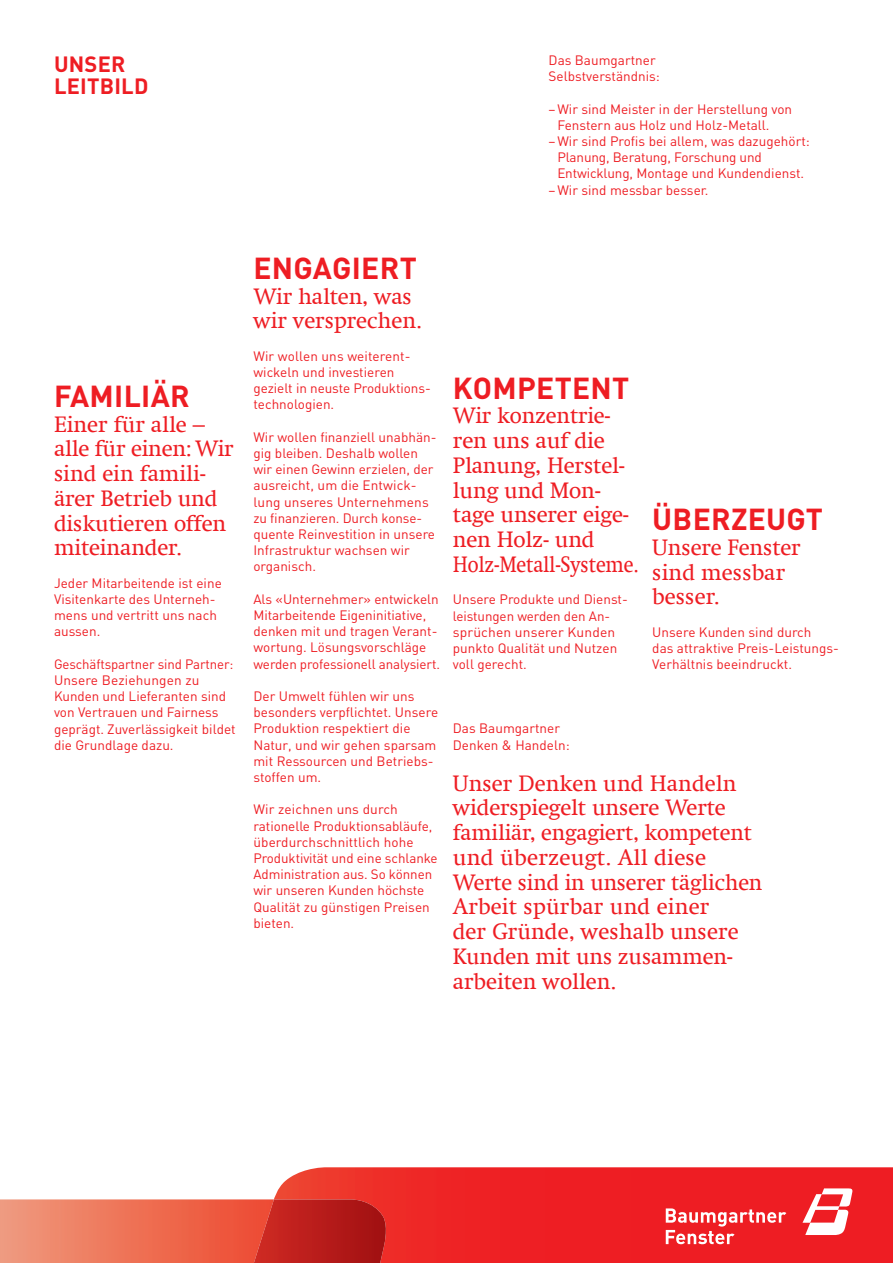
<style>
.page{position:relative;width:893px;height:1263px;background:#fff}
.page>*{position:absolute;margin:0;border:0;box-sizing:border-box;transform-origin:0 0}
.t1{font:700 30px "DIN";letter-spacing:.01em;color:#ee1d23}
.t2{font:22.5px/24.8px "Swift Com";letter-spacing:-.01em;color:#ee1d23}
.t3{font:700 21.9px/21.9px "DIN";letter-spacing:.01em;color:#ee1d23}
.t4{font:13.5px/16.2px "DIN";color:#ee1d23}
</style>
<div class="page">
<img style="left:0;top:1167px;width:893px;height:96px">
<img style="left:254px;top:1199px;width:135px;height:64px">
<svg style="left:802px;top:1188px;width:51px;height:47px"></svg>
<svg style="left:666px;top:1208px;width:120px;height:36px"></svg>
<h3 class="t3" style="left:54px;top:52px;width:96px">UNSER<br>LEITBILD</h3>
<p class="t4" style="left:549px;top:52px;width:113px">Das Baumgartner<br>Selbstverständnis:</p>
<p class="t4" style="left:557px;top:100px;width:236px;text-indent:-9px">– Wir sind Meister in der Herstellung von<br>Fenstern aus Holz und Holz-Metall.</p>
<p class="t4" style="left:557px;top:133px;width:254px;text-indent:-9px">– Wir sind Profis bei allem, was dazugehört:<br>Planung, Beratung, Forschung und<br>Entwicklung, Montage und Kundendienst.</p>
<p class="t4" style="left:549px;top:181px;width:162px">– Wir sind messbar besser.</p>
<h1 class="t1" style="left:54px;top:376px;width:137px">FAMILIÄR</h1>
<h2 class="t2" style="left:54px;top:412px;width:181px">Einer für alle – alle für einen: Wir sind ein famili&shy;ärer Betrieb und diskutieren offen miteinander.</h2>
<p class="t4" style="left:54px;top:574px;width:169px">Jeder Mitarbeitende ist eine<br>Visitenkarte des Unterneh&shy;mens und vertritt uns nach aussen.</p>
<p class="t4" style="left:54px;top:655px;width:183px">Geschäftspartner sind Partner:<br>Unsere Beziehungen zu<br>Kunden und Lieferanten sind von Vertrauen und Fairness geprägt. Zuverlässigkeit bildet die Grundlage dazu.</p>
<h1 class="t1" style="left:253px;top:248px;width:165px">ENGAGIERT</h1>
<h2 class="t2" style="left:253px;top:284px;width:170px">Wir halten, was wir versprechen.</h2>
<p class="t4" style="left:253px;top:347px;width:179px">Wir wollen uns weiterent&shy;wickeln und investieren gezielt in neuste Produktions&shy;technologien.</p>
<p class="t4" style="left:253px;top:428px;width:185px">Wir wollen finanziell unabhän&shy;gig bleiben. Deshalb wollen wir einen Gewinn erzielen, der ausreicht, um die Entwick&shy;lung unseres Unternehmens zu finanzieren. Durch konse&shy;quente Reinvestition in unsere<br>Infrastruktur wachsen wir organisch.</p>
<p class="t4" style="left:253px;top:590px;width:188px">Als «Unternehmer» entwickeln<br>Mitarbeitende Eigeninitiative, denken mit und tragen Verant&shy;wortung. Lösungsvorschläge werden professionell analysiert.</p>
<p class="t4" style="left:253px;top:688px;width:186px">Der Umwelt fühlen wir uns besonders verpflichtet. Unsere<br>Produktion respektiert die<br>Natur, und wir gehen sparsam mit Ressourcen und Betriebs&shy;stoffen um.</p>
<p class="t4" style="left:253px;top:801px;width:186px">Wir zeichnen uns durch rationelle Produktionsabläufe, überdurchschnittlich hohe<br>Produktivität und eine schlanke<br>Administration aus. So können wir unseren Kunden höchste<br>Qualität zu günstigen Preisen bieten.</p>
<h1 class="t1" style="left:453px;top:368px;width:178px">KOMPETENT</h1>
<h2 class="t2" style="left:453px;top:403px;width:187px">Wir konzentrie&shy;ren uns auf die<br>Planung, Herstel&shy;lung und Mon&shy;tage unserer eige&shy;nen Holz- und<br>Holz-Metall-Systeme.</h2>
<p class="t4" style="left:453px;top:591px;width:176px">Unsere Produkte und Dienst&shy;leistungen werden den An&shy;sprüchen unserer Kunden punkto Qualität und Nutzen voll gerecht.</p>
<h1 class="t1" style="left:652px;top:500px;width:172px">ÜBERZEUGT</h1>
<h2 class="t2" style="left:652px;top:535px;width:150px">Unsere Fenster sind messbar besser.</h2>
<p class="t4" style="left:652px;top:623px;width:188px">Unsere Kunden sind durch<br>das attraktive Preis-Leistungs-<br>Verhältnis beeindruckt.</p>
<p class="t4" style="left:453px;top:720px;width:118px">Das Baumgartner<br>Denken &amp; Handeln:</p>
<p class="t2" style="left:453px;top:770px;width:311px">Unser Denken und Handeln widerspiegelt unsere Werte familiär, engagiert, kompetent und überzeugt. All diese<br>Werte sind in unserer täglichen<br>Arbeit spürbar und einer<br>der Gründe, weshalb unsere<br>Kunden mit uns zusammen&shy;arbeiten wollen.</p>
</div>
